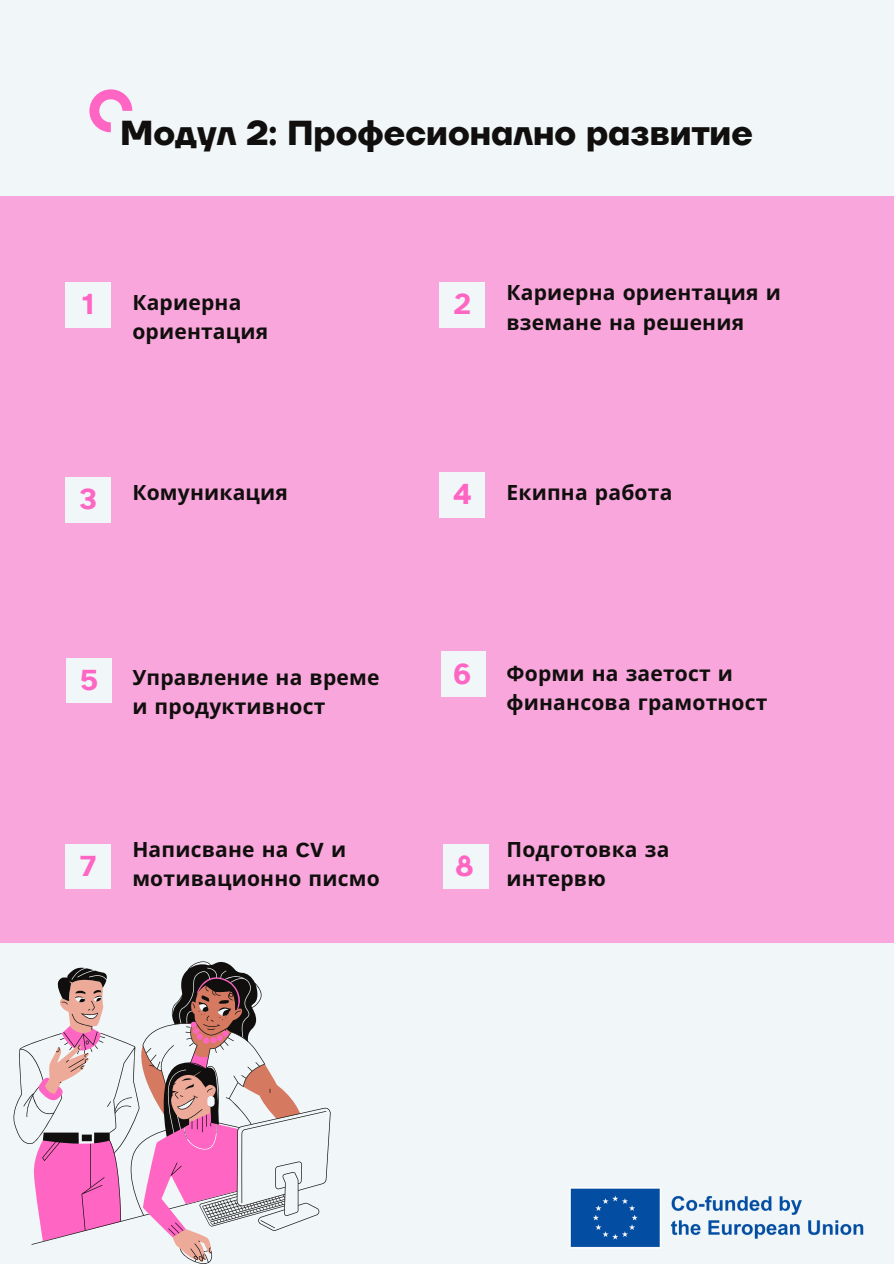
<style>
.page{position:relative;width:894px;height:1264px;background:#fff}
.page>*{position:absolute;margin:0;border:0;box-sizing:border-box;transform-origin:0 0}
.t1{font:700 34.5px "TT Firs Neue";color:#100f0d}
.t2{font:700 30px "Atkinson Hyperlegible";color:#ff66c4}
.t3{font:700 21px/29.2px "Noto Sans";letter-spacing:.01em;color:#100f0d}
.s1{font-family:"Atkinson Hyperlegible";font-size:30px;color:#ff66c4}
.s2{font-family:"Atkinson Hyperlegible"}
</style>
<div class="page">
<div style="left:0;top:0;width:893px;height:1263px;background:#f1f6f9"></div>
<svg style="left:89px;top:89px;width:43px;height:43px"></svg>
<div style="left:0;top:197px;width:893px;height:746px;background:#f8a6db"></div>
<div style="left:65px;top:282px;width:45px;height:45px;background:#f1f6f9"></div>
<div style="left:439px;top:282px;width:45px;height:45px;background:#f1f6f9"></div>
<div style="left:65px;top:477px;width:45px;height:45px;background:#f1f6f9"></div>
<div style="left:439px;top:472px;width:45px;height:45px;background:#f1f6f9"></div>
<div style="left:67px;top:658px;width:45px;height:45px;background:#f1f6f9"></div>
<div style="left:441px;top:651px;width:45px;height:45px;background:#f1f6f9"></div>
<div style="left:65px;top:844px;width:45px;height:45px;background:#f1f6f9"></div>
<div style="left:443px;top:844px;width:45px;height:45px;background:#f1f6f9"></div>
<svg style="left:13px;top:961px;width:317px;height:302px"></svg>
<img style="left:569px;top:1187px;width:295px;height:61px">
<h1 class="t1" style="left:120px;top:112px;width:634px">Модул 2: Професионално развитие</h1>
<h2 class="t2" style="left:81px;top:286px;width:15px">1</h2>
<p class="t3" style="left:506px;top:277px;width:276px">Кариерна ориентация и вземане на решения</p>
<h2 class="t2" style="left:453px;top:286px;width:19px">2</h2>
<p class="t3" style="left:132px;top:287px;width:137px">Кариерна ориентация</p>
<h2 class="t2" style="left:79px;top:480px;width:20px">3</h2>
<p class="t3" style="left:453px;top:477px;width:221px"><span class="s1">4</span> Екипна работа</p>
<p class="t3" style="left:132px;top:477px;width:157px">Комуникация</p>
<h2 class="t2" style="left:453px;top:655px;width:20px">6</h2>
<h2 class="t2" style="left:80px;top:661px;width:20px">5</h2>
<p class="t3" style="left:506px;top:658px;width:262px">Форми на заетост и финансова грамотност</p>
<p class="t3" style="left:132px;top:661px;width:249px">Управление на време и продуктивност</p>
<h2 class="t2" style="left:80px;top:847px;width:18px">7</h2>
<p class="t3" style="left:132px;top:833px;width:249px">Написване на <span class="s2">CV</span> и мотивационно писмо</p>
<h2 class="t2" style="left:455px;top:847px;width:20px">8</h2>
<p class="t3" style="left:506px;top:833px;width:164px">Подготовка за интервю</p>
</div>
